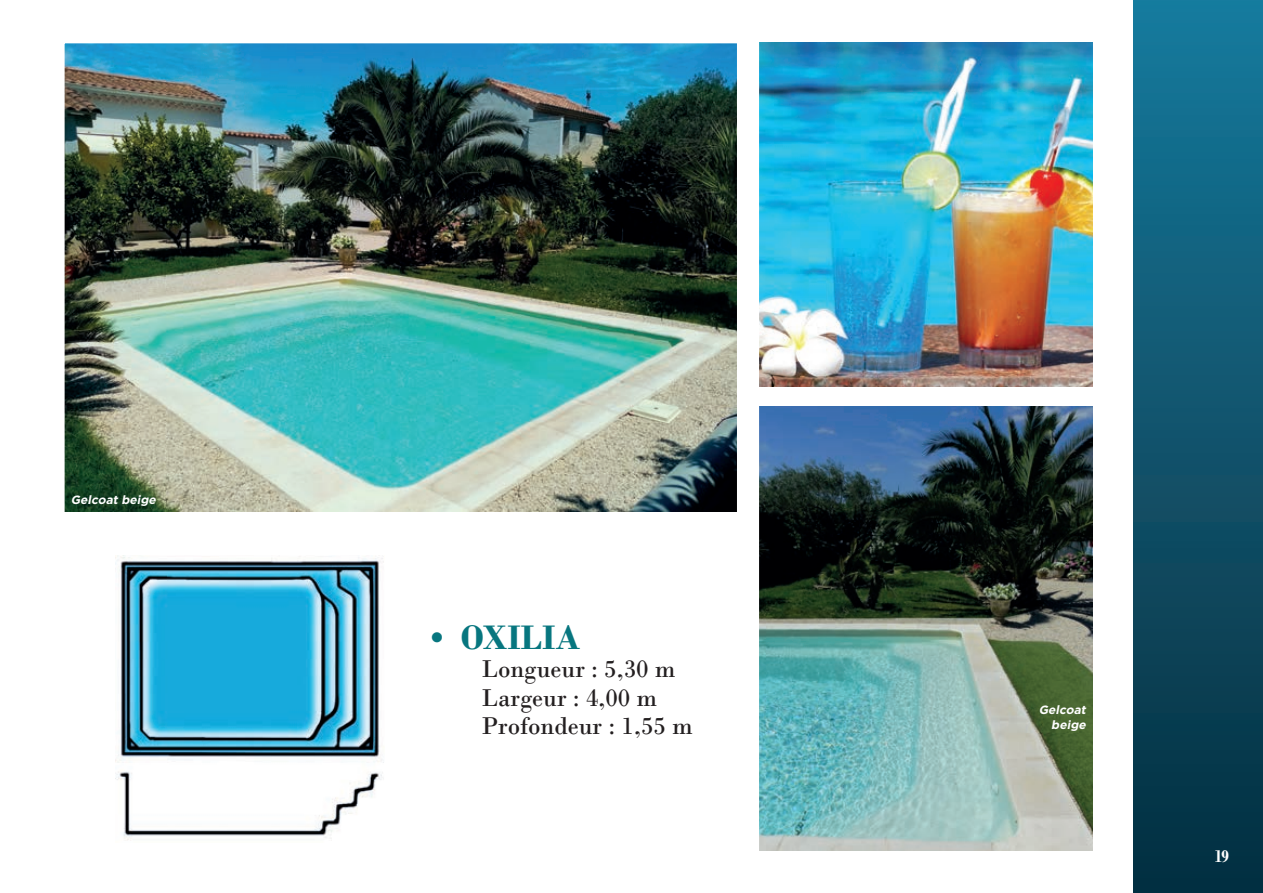
<style>
.page{position:relative;width:1263px;height:893px;background:#fff}
.page>*{position:absolute;margin:0;border:0;box-sizing:border-box;transform-origin:0 0}
.t1{font:700 35.7px "Bodoni";color:#07767f}
.t2{font:25.5px "Bodoni";color:#231f20}
.t3{font:700 18px "Bodoni";color:#fff;scale:.85 1}
.t4{font:italic 700 12px "Gotham";color:#fff}
</style>
<div class="page">
<img style="left:770px;top:43px;width:323px;height:344px">
<img style="left:770px;top:406px;width:323px;height:444px">
<div style="left:1133px;top:0;width:130px;height:893px;background:linear-gradient(to bottom,#18799c,#052d3d)"></div>
<img style="left:64px;top:42px;width:706px;height:809px">
<img style="left:116px;top:556px;width:268px;height:287px">
<p class="t4" style="left:71px;top:492px;width:89px">Gelcoat beige</p>
<p class="t1" style="left:431px;top:617px;width:151px">• OXILIA</p>
<p class="t2" style="left:481px;top:654px;width:196px">Longueur : 5,30 m</p>
<p class="t2" style="left:481px;top:682px;width:177px">Largeur : 4,00 m</p>
<p class="t2" style="left:481px;top:710px;width:213px">Profondeur : 1,55 m</p>
<p class="t4" style="left:1039px;top:702px;width:51px">Gelcoat</p>
<p class="t4" style="left:1051px;top:717px;width:39px">beige</p>
<p class="t3" style="left:1215px;top:846px;width:18px">19</p>
</div>
